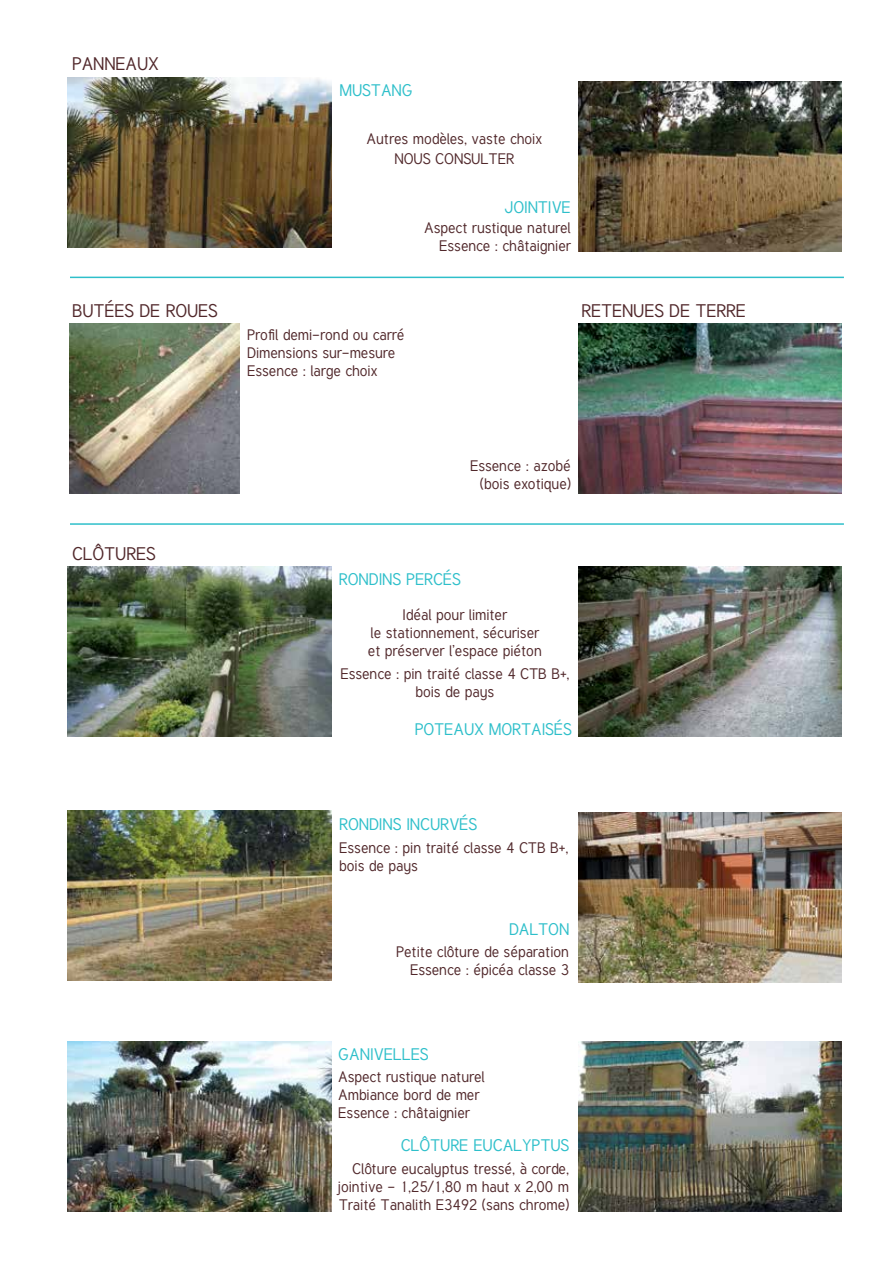
<style>
.page{position:relative;width:893px;height:1263px;background:#fff}
.page>*{position:absolute;margin:0;border:0;box-sizing:border-box;transform-origin:0 0}
.t1{font:18px "Tuffy";color:#51282b}
.t2{font:16.5px "Tuffy";color:#2ebfca}
.t3{font:15px/18px "Tuffy";color:#51282b;text-align:center}
</style>
<div class="page">
<img style="left:68px;top:1041px;width:264px;height:171px">
<img style="left:68px;top:567px;width:264px;height:170px">
<img style="left:578px;top:567px;width:264px;height:170px">
<img style="left:578px;top:812px;width:264px;height:170px">
<img style="left:68px;top:77px;width:264px;height:171px">
<img style="left:578px;top:82px;width:264px;height:170px">
<hr style="left:70px;top:277px;width:774px;height:1px;background:#2ebfca">
<hr style="left:70px;top:523px;width:774px;height:2px;background:#2ebfca">
<img style="left:68px;top:810px;width:264px;height:170px">
<img style="left:578px;top:1041px;width:264px;height:171px">
<img style="left:69px;top:324px;width:170px;height:170px">
<img style="left:578px;top:324px;width:264px;height:170px">
<p class="t1" style="left:72px;top:53px;width:88px">PANNEAUX</p>
<p class="t1" style="left:72px;top:300px;width:147px">BUTÉES DE ROUES</p>
<p class="t2" style="left:339px;top:80px;width:75px">MUSTANG</p>
<p class="t3" style="left:367px;top:128px;width:177px;line-height:20.7px">Autres modèles, vaste choix<br>NOUS CONSULTER</p>
<p class="t2" style="left:504px;top:197px;width:68px">JOINTIVE</p>
<p class="t3" style="left:424px;top:218px;width:148px;text-align:right">Aspect rustique naturel<br>Essence : châtaignier</p>
<p class="t3" style="left:247px;top:325px;width:159px;text-align:left">Profil demi-rond ou carré<br>Dimensions sur-mesure<br>Essence : large choix</p>
<p class="t1" style="left:581px;top:300px;width:166px">RETENUES DE TERRE</p>
<p class="t1" style="left:72px;top:542px;width:85px">CLÔTURES</p>
<p class="t3" style="left:470px;top:456px;width:102px;text-align:right">Essence : azobé (bois exotique)</p>
<p class="t2" style="left:339px;top:569px;width:123px">RONDINS PERCÉS</p>
<p class="t3" style="left:368px;top:606px;width:175px">Idéal pour limiter<br>le stationnement, sécuriser et préserver l’espace piéton</p>
<p class="t3" style="left:340px;top:664px;width:231px">Essence : pin traité classe 4 CTB B+, bois de pays</p>
<p class="t2" style="left:415px;top:719px;width:159px">POTEAUX MORTAISÉS</p>
<p class="t2" style="left:339px;top:814px;width:139px">RONDINS INCURVÉS</p>
<p class="t3" style="left:339px;top:839px;width:231px;text-align:left">Essence : pin traité classe 4 CTB B+, bois de pays</p>
<p class="t2" style="left:509px;top:919px;width:62px">DALTON</p>
<p class="t3" style="left:396px;top:942px;width:174px;text-align:right">Petite clôture de séparation<br>Essence : épicéa classe 3</p>
<p class="t2" style="left:338px;top:1044px;width:92px">GANIVELLES</p>
<p class="t3" style="left:338px;top:1068px;width:148px;text-align:left">Aspect rustique naturel<br>Ambiance bord de mer<br>Essence : châtaignier</p>
<p class="t2" style="left:401px;top:1136px;width:170px">CLÔTURE EUCALYPTUS</p>
<p class="t3" style="left:338px;top:1160px;width:233px;text-align:justify;text-indent:15px">Clôture eucalyptus tressé, à corde, jointive - 1,25/1,80 m haut x 2,00 m Traité Tanalith E3492 (sans chrome)</p>
</div>
